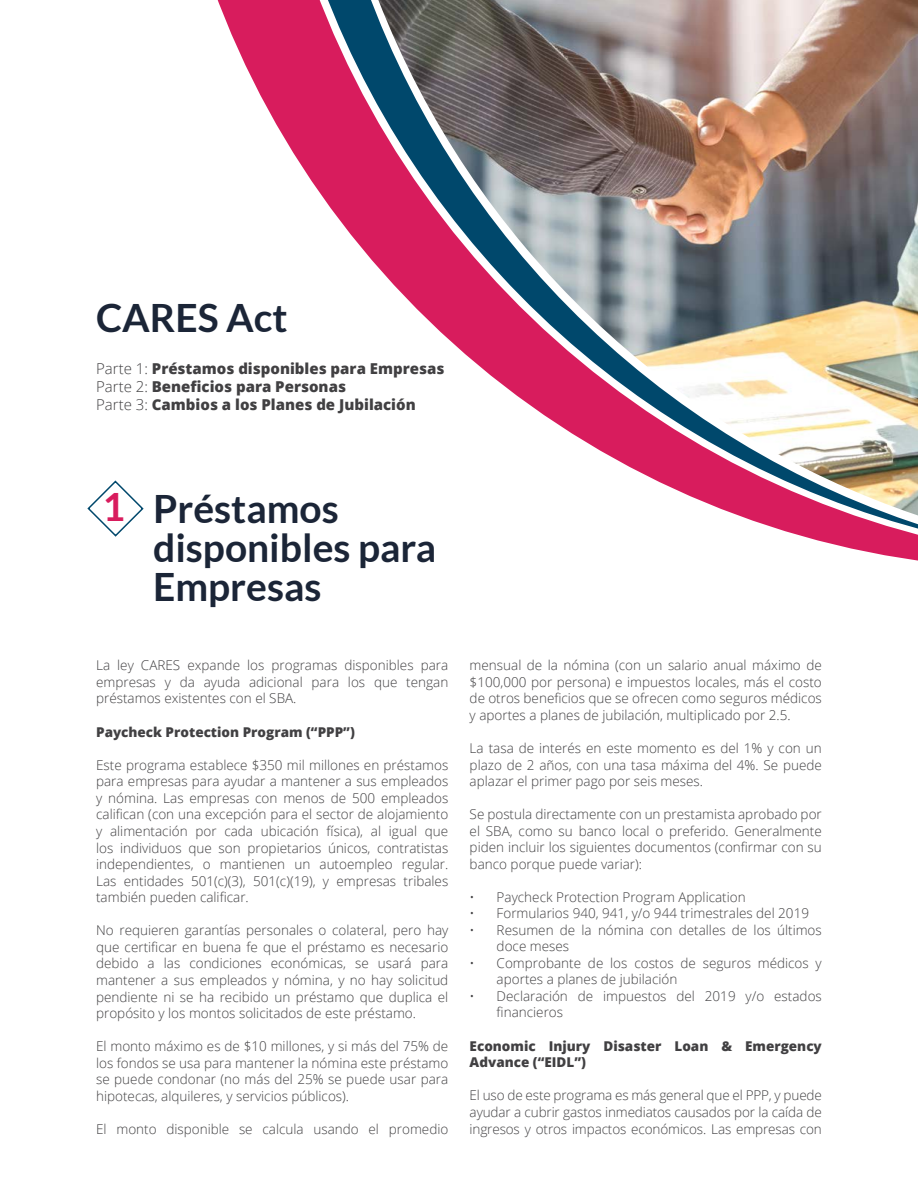
<style>
.page{position:relative;width:918px;height:1188px;background:#fff}
.page>*{position:absolute;margin:0;border:0;box-sizing:border-box;transform-origin:0 0}
.t1{font:700 39px/39px "Lato";color:#1b2537}
.t2{font:700 39px "Lato";color:#d81c5d}
.t3{font:800 15px/18px "Open Sans";color:#414042}
.t4{font:300 13.5px/16.5px "Open Sans";color:#414042;text-align:justify}
.t5{font:800 13.5px/16.5px "Open Sans";color:#414042}
.s1{font-weight:300}
</style>
<div class="page">
<svg style="left:217px;top:0;width:701px;height:561px"></svg>
<img style="left:323px;top:0;width:595px;height:545px">
<svg style="left:87px;top:480px;width:57px;height:57px"></svg>
<h1 class="t1" style="left:96px;top:298px;width:193px">CARES Act</h1>
<p class="t3" style="left:96px;top:359px;width:350px"><span class="s1">Parte 1:</span> Préstamos disponibles para Empresas<br><span class="s1">Parte 2:</span> Beneficios para Personas<br><span class="s1">Parte 3:</span> Cambios a los Planes de Jubilación</p>
<h1 class="t2" style="left:103px;top:484px;width:24px">1</h1>
<h1 class="t1" style="left:153px;top:489px;width:285px">Préstamos disponibles para<br>Empresas</h1>
<p class="t4" style="left:96px;top:657px;width:354px">La ley CARES expande los programas disponibles para empresas y da ayuda adicional para los que tengan préstamos existentes con el SBA.</p>
<p class="t5" style="left:96px;top:723px;width:260px">Paycheck Protection Program (“PPP”)</p>
<p class="t4" style="left:96px;top:756px;width:354px">Este programa establece $350 mil millones en préstamos para empresas para ayudar a mantener a sus empleados y nómina. Las empresas con menos de 500 empleados califican (con una excepción para el sector de alojamiento y alimentación por cada ubicación física), al igual que los individuos que son propietarios únicos, contratistas independientes, o mantienen un autoempleo regular.<br>Las entidades 501(c)(3), 501(c)(19), y empresas tribales también pueden calificar.</p>
<p class="t4" style="left:96px;top:922px;width:354px">No requieren garantías personales o colateral, pero hay que certificar en buena fe que el préstamo es necesario debido a las condiciones económicas, se usará para mantener a sus empleados y nómina, y no hay solicitud pendiente ni se ha recibido un préstamo que duplica el propósito y los montos solicitados de este préstamo.</p>
<p class="t4" style="left:96px;top:1038px;width:354px">El monto máximo es de $10 millones, y si más del 75% de los fondos se usa para mantener la nómina este préstamo se puede condonar (no más del 25% se puede usar para hipotecas, alquileres, y servicios públicos).</p>
<p class="t4" style="left:96px;top:1121px;width:354px">El monto disponible se calcula usando el promedio</p>
<p class="t4" style="left:470px;top:657px;width:354px">mensual de la nómina (con un salario anual máximo de $100,000 por persona) e impuestos locales, más el costo de otros beneficios que se ofrecen como seguros médicos y aportes a planes de jubilación, multiplicado por 2.5.</p>
<p class="t4" style="left:470px;top:740px;width:354px">La tasa de interés en este momento es del 1% y con un plazo de 2 años, con una tasa máxima del 4%. Se puede aplazar el primer pago por seis meses.</p>
<p class="t4" style="left:470px;top:806px;width:354px">Se postula directamente con un prestamista aprobado por el SBA, como su banco local o preferido. Generalmente piden incluir los siguientes documentos (confirmar con su banco porque puede variar):</p>
<p class="t4" style="left:470px;top:888px;width:278px">• Paycheck Protection Program Application</p>
<p class="t4" style="left:470px;top:905px;width:341px">• Formularios 940, 941, y/o 944 trimestrales del 2019</p>
<p class="t4" style="left:497px;top:921px;width:327px;text-indent:-27px">• Resumen de la nómina con detalles de los últimos doce meses</p>
<p class="t4" style="left:497px;top:954px;width:327px;text-indent:-27px">• Comprobante de los costos de seguros médicos y aportes a planes de jubilación</p>
<p class="t4" style="left:497px;top:987px;width:327px;text-indent:-27px">• Declaración de impuestos del 2019 y/o estados financieros</p>
<p class="t5" style="left:470px;top:1037px;width:354px">Economic Injury Disaster Loan &amp; Emergency<br>Advance (“EIDL”)</p>
<p class="t4" style="left:470px;top:1087px;width:354px">El uso de este programa es más general que el PPP, y puede ayudar a cubrir gastos inmediatos causados por la caída de ingresos y otros impactos económicos. Las empresas con</p>
</div>
